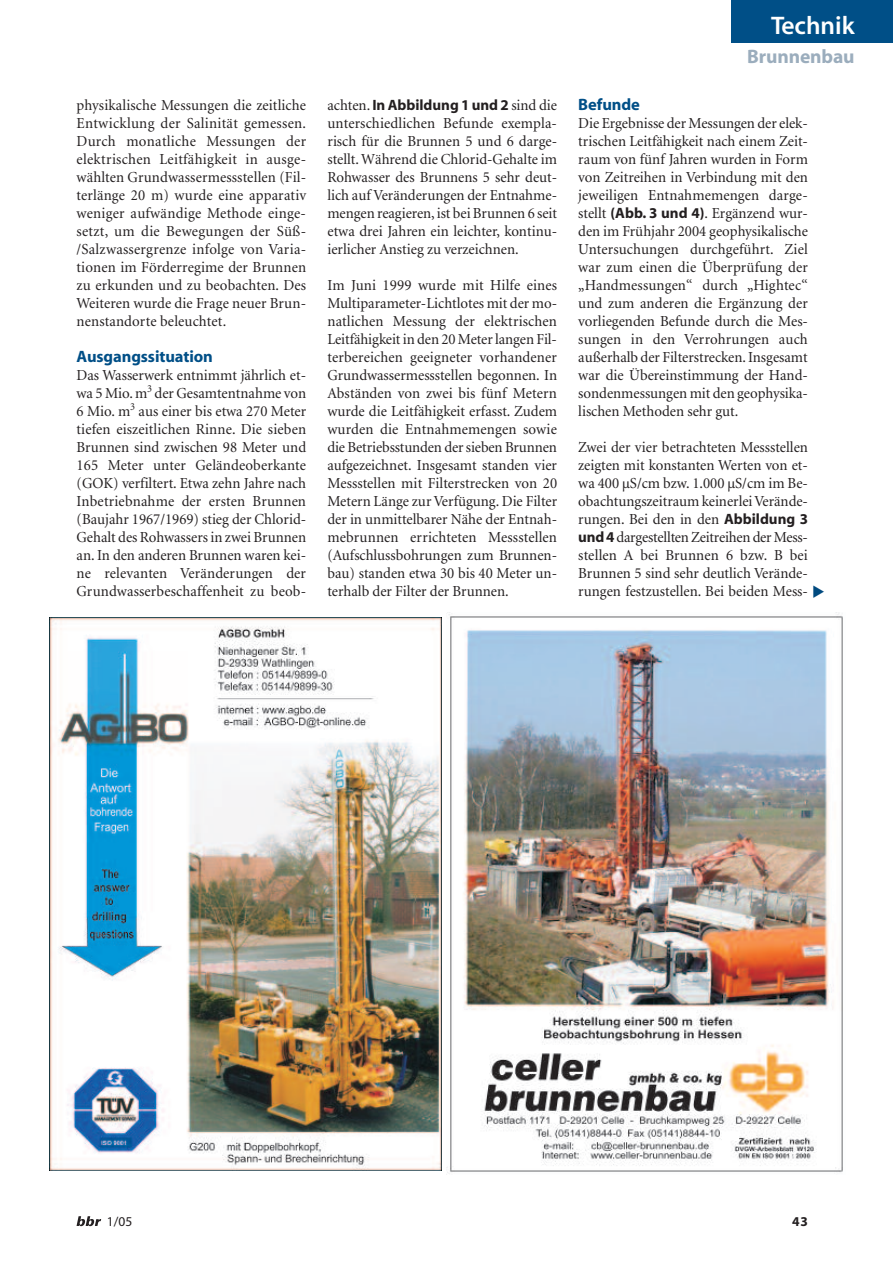
<style>
.page{position:relative;width:893px;height:1263px;background:#fff}
.page>*{position:absolute;margin:0;border:0;box-sizing:border-box;transform-origin:0 0}
.t1{font:25.5px "Myriad MM.565.600";color:#fff}
.t2{font:19.5px "Myriad MM.700.600";letter-spacing:-.005em;color:#9badbd}
.t3{font:16.5px "Myriad MM.700.600";letter-spacing:-.005em;color:#004f87}
.t4{font:15.3px/18px "Minion";color:#231f20;text-align:justify}
.t5{font:15px "Myriad MM.700.600";color:#231f20}
.t6{font:13.5px "Myriad MM.400.600";color:#231f20}
.t7{font:13.5px "Myriad MM.700.600";color:#231f20}
.s1{font-family:"Minion";font-size:15.3px}
.s2{font-family:"Myriad MM.700.600";font-size:15px}
</style>
<div class="page">
<div style="left:731px;top:0;width:162px;height:43px;background:#004f87"></div>
<svg style="left:77px;top:1216px;width:24px;height:10px"></svg>
<img style="left:49px;top:617px;width:392px;height:554px">
<img style="left:446px;top:612px;width:397px;height:562px">
<h1 class="t1" style="left:771px;top:16px;width:85px">Technik</h1>
<p class="t4" style="left:77px;top:97px;width:231px">physikalische Messungen die zeitliche Entwicklung der Salinität gemessen.<br>Durch monatliche Messungen der elektrischen Leitfähigkeit in ausge&shy;wählten Grundwassermessstellen (Fil&shy;terlänge 20 m) wurde eine apparativ weniger aufwändige Methode einge&shy;setzt, um die Bewegungen der Süß-/Salzwassergrenze infolge von Varia&shy;tionen im Förderregime der Brunnen zu erkunden und zu beobachten. Des Weiteren wurde die Frage neuer Brun&shy;nenstandorte beleuchtet.</p>
<p class="t3" style="left:77px;top:350px;width:138px">Ausgangssituation</p>
<p class="t4" style="left:77px;top:367px;width:231px">Das Wasserwerk entnimmt jährlich et&shy;wa 5 Mio. m<sup>3</sup> der Gesamtentnahme von 6 Mio. m<sup>3</sup> aus einer bis etwa 270 Meter tiefen eiszeitlichen Rinne. Die sieben Brunnen sind zwischen 98 Meter und 165 Meter unter Geländeoberkante (GOK) verfiltert. Etwa zehn Jahre nach Inbetriebnahme der ersten Brunnen (Baujahr 1967/1969) stieg der Chlorid-Gehalt des Rohwassers in zwei Brunnen an. In den anderen Brunnen waren kei&shy;ne relevanten Veränderungen der Grundwasserbeschaffenheit zu beob-</p>
<p class="t5" style="left:327px;top:99px;width:231px"><span class="s1">achten.</span> InAbbildung 1 und 2 <span class="s1">sind die</span></p>
<p class="t4" style="left:327px;top:115px;width:231px">unterschiedlichen Befunde exempla&shy;risch für die Brunnen 5 und 6 darge&shy;stellt. Während die Chlorid-Gehalte im Rohwasser des Brunnens 5 sehr deut&shy;lich auf Veränderungen der Entnahme&shy;mengen reagieren, ist bei Brunnen 6 seit etwa drei Jahren ein leichter, kontinu&shy;ierlicher Anstieg zu verzeichnen.</p>
<p class="t4" style="left:327px;top:277px;width:231px">Im Juni 1999 wurde mit Hilfe eines Multiparameter-Lichtlotes mit der mo&shy;natlichen Messung der elektrischen Leitfähigkeit in den 20 Meter langen Fil&shy;terbereichen geeigneter vorhandener Grundwassermessstellen begonnen. In Abständen von zwei bis fünf Metern wurde die Leitfähigkeit erfasst. Zudem wurden die Entnahmemengen sowie die Betriebsstunden der sieben Brunnen aufgezeichnet. Insgesamt standen vier Messstellen mit Filterstrecken von 20<br>Metern Länge zur Verfügung. Die Filter der in unmittelbarer Nähe der Entnah&shy;mebrunnen errichteten Messstellen (Aufschlussbohrungen zum Brunnen&shy;bau) standen etwa 30 bis 40 Meter un&shy;terhalb der Filter der Brunnen.</p>
<p class="t2" style="left:747px;top:49px;width:109px">Brunnenbau</p>
<p class="t3" style="left:578px;top:98px;width:63px">Befunde</p>
<p class="t4" style="left:578px;top:115px;width:231px">Die Ergebnisse der Messungen der elek&shy;trischen Leitfähigkeit nach einem Zeit&shy;raum von fünf Jahren wurden in Form von Zeitreihen in Verbindung mit den jeweiligen Entnahmemengen darge&shy;stellt <span class="s2">(Abb. 3 und 4)</span>. Ergänzend wur&shy;den im Frühjahr 2004 geophysikalische Untersuchungen durchgeführt. Ziel war zum einen die Überprüfung der „Handmessungen“ durch „Hightec“ und zum anderen die Ergänzung der vorliegenden Befunde durch die Mes&shy;sungen in den Verrohrungen auch außerhalb der Filterstrecken. Insgesamt war die Übereinstimmung der Hand&shy;sondenmessungen mit den geophysika&shy;lischen Methoden sehr gut.</p>
<p class="t4" style="left:578px;top:439px;width:231px">Zwei der vier betrachteten Messstellen zeigten mit konstanten Werten von et&shy;wa 400 µS/cm bzw. 1.000 µS/cm im Be&shy;obachtungszeitraum keinerlei Verände&shy;rungen. Bei den in den <span class="s2">Abbildung 3 und 4</span>dargestellten Zeitreihen der Mess&shy;stellen A bei Brunnen 6 bzw. B bei Brunnen 5 sind sehr deutlich Verände&shy;rungen festzustellen. Bei beiden Mess-</p>
<p class="t6" style="left:107px;top:1216px;width:27px">1/05</p>
<p class="t7" style="left:792px;top:1216px;width:17px">43</p>
</div>
